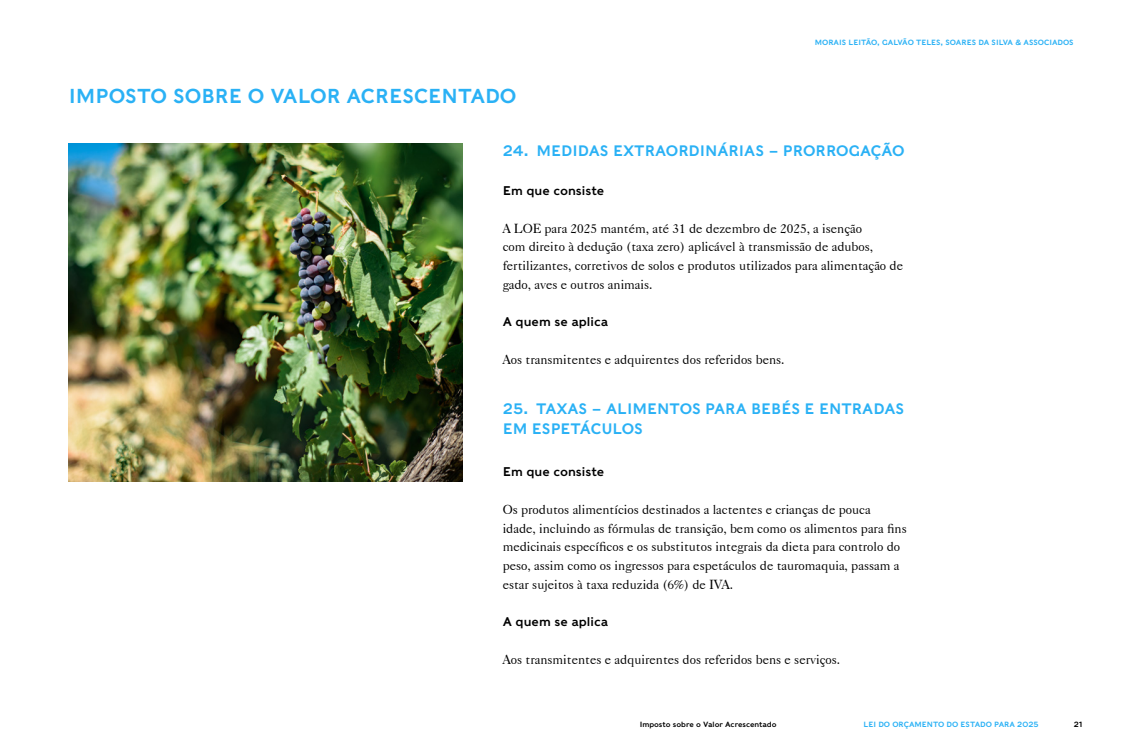
<style>
.page{position:relative;width:1125px;height:750px;background:#fff}
.page>*{position:absolute;margin:0;border:0;box-sizing:border-box;transform-origin:0 0}
.t1{font:20px "Caslons Egyptian";color:#2ab1f5}
.t2{font:15px/20px "Caslons Egyptian";color:#2ab1f5}
.t3{font:13.12px/18.8px "Caslon 540 BT";color:#000}
.t4{font:12.5px "Caslons Egyptian";color:#000}
.t5{font:7.5px "Caslons Egyptian";color:#2ab1f5}
.t6{font:7.5px "Caslons Egyptian";color:#000}
</style>
<div class="page">
<img style="left:69px;top:144px;width:393px;height:337px">
<p class="t5" style="left:815px;top:37px;width:260px">MORAIS LEITÃO, GALVÃO TELES, SOARES DA SILVA &amp; ASSOCIADOS</p>
<h1 class="t1" style="left:69px;top:83px;width:449px">IMPOSTO SOBRE O VALOR ACRESCENTADO</h1>
<p class="t2" style="left:503px;top:140px;width:404px">24. MEDIDAS EXTRAORDINÁRIAS – PRORROGAÇÃO</p>
<p class="t4" style="left:503px;top:182px;width:103px">Em que consiste</p>
<p class="t3" style="left:503px;top:218px;width:402px">A LOE para 2025 mantém, até 31 de dezembro de 2025, a isenção<br>com direito à dedução (taxa zero) aplicável à transmissão de adubos, fertilizantes, corretivos de solos e produtos utilizados para alimentação de gado, aves e outros animais.</p>
<p class="t4" style="left:503px;top:314px;width:107px">A quem se aplica</p>
<p class="t3" style="left:503px;top:350px;width:283px">Aos transmitentes e adquirentes dos referidos bens.</p>
<p class="t2" style="left:503px;top:398px;width:403px">25. TAXAS – ALIMENTOS PARA BEBÉS E ENTRADAS<br>EM ESPETÁCULOS</p>
<p class="t4" style="left:503px;top:464px;width:103px">Em que consiste</p>
<p class="t3" style="left:503px;top:500px;width:406px">Os produtos alimentícios destinados a lactentes e crianças de pouca idade, incluindo as fórmulas de transição, bem como os alimentos para fins medicinais específicos e os substitutos integrais da dieta para controlo do peso, assim como os ingressos para espetáculos de tauromaquia, passam a estar sujeitos à taxa reduzida (6%) de IVA.</p>
<p class="t4" style="left:503px;top:614px;width:107px">A quem se aplica</p>
<p class="t3" style="left:503px;top:650px;width:339px">Aos transmitentes e adquirentes dos referidos bens e serviços.</p>
<p class="t6" style="left:640px;top:720px;width:138px">Imposto sobre o Valor Acrescentado</p>
<p class="t5" style="left:864px;top:720px;width:177px">LEI DO ORÇAMENTO DO ESTADO PARA 2025</p>
<p class="t6" style="left:1074px;top:720px;width:10px">21</p>
</div>
